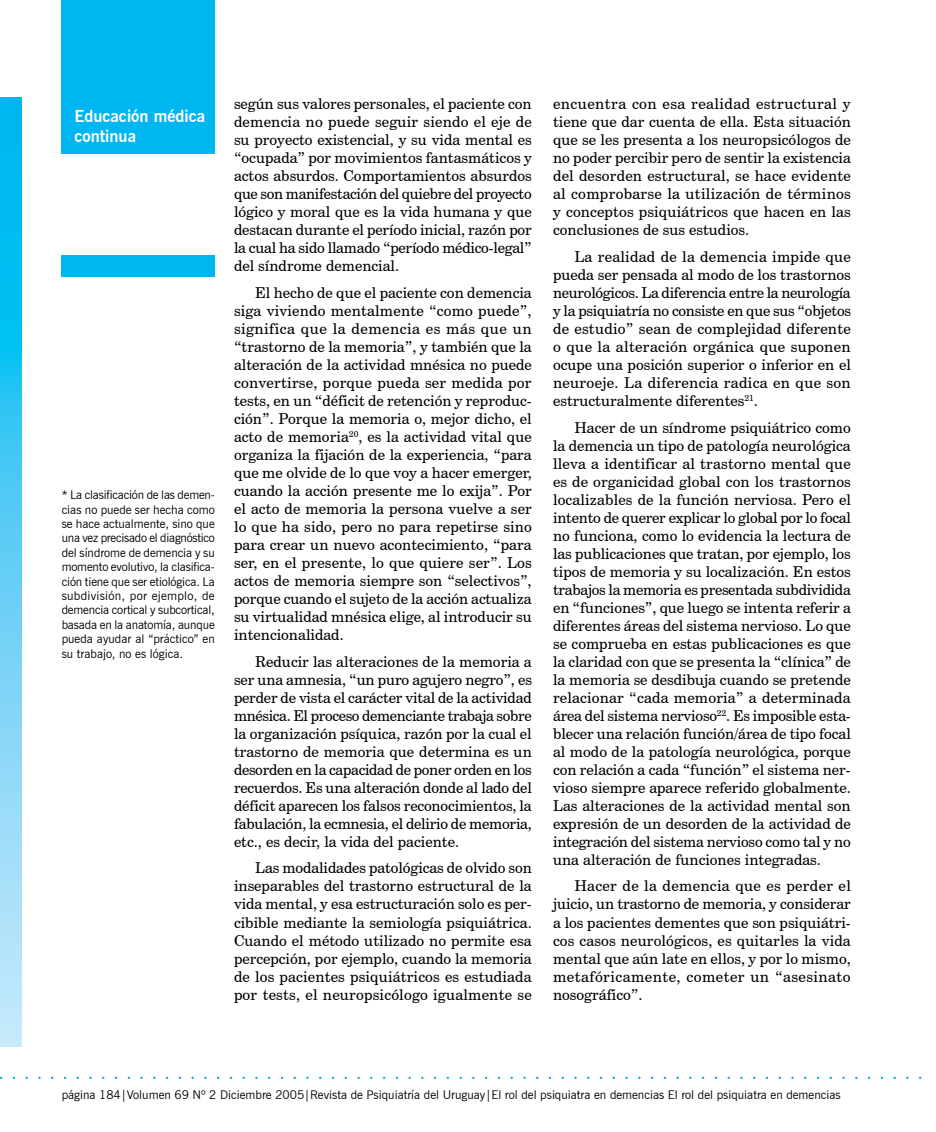
<style>
.page{position:relative;width:936px;height:1132px;background:#fff}
.page>*{position:absolute;margin:0;border:0;box-sizing:border-box;transform-origin:0 0}
.t1{font:700 16.5px/19.8px "News Gothic BT";color:#fff}
.t2{font:15px/18px "Century Schoolbook BT";color:#000;text-align:justify}
.t3{font:12px/14.4px "News Gothic BT";color:#000;text-align:justify}
</style>
<div class="page">
<div style="left:62px;top:0;width:153px;height:153px;background:#00b6f1"></div>
<svg style="left:0;top:98px;width:21px;height:948px"></svg>
<div style="left:62px;top:255px;width:153px;height:21px;background:#00b6f1"></div>
<p class="t1" style="left:74px;top:106px;width:132px">Educación médica continua</p>
<p class="t3" style="left:62px;top:487px;width:155px">* La clasificación de las demen&shy;cias no puede ser hecha como se hace actualmente, sino que una vez precisado el diagnóstico del síndrome de demencia y su momento evolutivo, la clasifica&shy;ción tiene que ser etiológica. La subdivisión, por ejemplo, de demencia cortical y subcortical, basada en la anatomía, aunque pueda ayudar al “práctico” en su trabajo, no es lógica.</p>
<p class="t2" style="left:234px;top:95px;width:299px">según sus valores personales, el paciente con demencia no puede seguir siendo el eje de su proyecto existencial, y su vida mental es “ocupada” por movimientos fantasmáticos y actos absurdos. Comportamientos absurdos que son manifestación del quiebre del proyecto lógico y moral que es la vida humana y que destacan durante el período inicial, razón por la cual ha sido llamado “período médico-legal” del síndrome demencial.</p>
<p class="t2" style="left:234px;top:283px;width:299px;text-indent:21px">El hecho de que el paciente con demencia siga viviendo mentalmente “como puede”, significa que la demencia es más que un “trastorno de la memoria”, y también que la alteración de la actividad mnésica no puede convertirse, porque pueda ser medida por tests, en un “déficit de retención y reproduc&shy;ción”. Porque la memoria o, mejor dicho, el acto de memoria<sup>20</sup>, es la actividad vital que organiza la fijación de la experiencia, “para que me olvide de lo que voy a hacer emerger, cuando la acción presente me lo exija”. Por el acto de memoria la persona vuelve a ser lo que ha sido, pero no para repetirse sino para crear un nuevo acontecimiento, “para ser, en el presente, lo que quiere ser”. Los actos de memoria siempre son “selectivos”, porque cuando el sujeto de la acción actualiza su virtualidad mnésica elige, al introducir su intencionalidad.</p>
<p class="t2" style="left:234px;top:652px;width:299px;text-indent:21px">Reducir las alteraciones de la memoria a ser una amnesia, “un puro agujero negro”, es perder de vista el carácter vital de la actividad mnésica. El proceso demenciante trabaja sobre la organización psíquica, razón por la cual el trastorno de memoria que determina es un desorden en la capacidad de poner orden en los recuerdos. Es una alteración donde al lado del déficit aparecen los falsos reconocimientos, la fabulación, la ecmnesia, el delirio de memoria, etc., es decir, la vida del paciente.</p>
<p class="t2" style="left:234px;top:858px;width:299px;text-indent:21px">Las modalidades patológicas de olvido son inseparables del trastorno estructural de la vida mental, y esa estructuración solo es per&shy;cibible mediante la semiología psiquiátrica.<br>Cuando el método utilizado no permite esa percepción, por ejemplo, cuando la memoria de los pacientes psiquiátricos es estudiada por tests, el neuropsicólogo igualmente se</p>
<p class="t2" style="left:553px;top:95px;width:299px">encuentra con esa realidad estructural y tiene que dar cuenta de ella. Esta situación que se les presenta a los neuropsicólogos de no poder percibir pero de sentir la existencia del desorden estructural, se hace evidente al comprobarse la utilización de términos y conceptos psiquiátricos que hacen en las conclusiones de sus estudios.</p>
<p class="t2" style="left:553px;top:247px;width:299px;text-indent:21px">La realidad de la demencia impide que pueda ser pensada al modo de los trastornos neurológicos. La diferencia entre la neurología y la psiquiatría no consiste en que sus “objetos de estudio” sean de complejidad diferente o que la alteración orgánica que suponen ocupe una posición superior o inferior en el neuroeje. La diferencia radica en que son estructuralmente diferentes<sup>21</sup>.</p>
<p class="t2" style="left:553px;top:418px;width:299px;text-indent:21px">Hacer de un síndrome psiquiátrico como la demencia un tipo de patología neurológica lleva a identificar al trastorno mental que es de organicidad global con los trastornos localizables de la función nerviosa. Pero el intento de querer explicar lo global por lo focal no funciona, como lo evidencia la lectura de las publicaciones que tratan, por ejemplo, los tipos de memoria y su localización. En estos trabajos la memoria es presentada subdividida en “funciones”, que luego se intenta referir a diferentes áreas del sistema nervioso. Lo que se comprueba en estas publicaciones es que la claridad con que se presenta la “clínica” de la memoria se desdibuja cuando se pretende relacionar “cada memoria” a determinada área del sistema nervioso<sup>22</sup>. Es imposible esta&shy;blecer una relación función/área de tipo focal al modo de la patología neurológica, porque con relación a cada “función” el sistema ner&shy;vioso siempre aparece referido globalmente.<br>Las alteraciones de la actividad mental son expresión de un desorden de la actividad de integración del sistema nervioso como tal y no una alteración de funciones integradas.</p>
<p class="t2" style="left:553px;top:876px;width:299px;text-indent:21px">Hacer de la demencia que es perder el juicio, un trastorno de memoria, y considerar a los pacientes dementes que son psiquiátri&shy;cos casos neurológicos, es quitarles la vida mental que aún late en ellos, y por lo mismo, metafóricamente, cometer un “asesinato nosográfico”.</p>
<p class="t3" style="left:62px;top:1086px;width:780px">página 184|Volumen 69 Nº 2 Diciembre 2005|Revista de Psiquiatría del Uruguay|El rol del psiquiatra en demencias El rol del psiquiatra en demencias</p>
</div>
